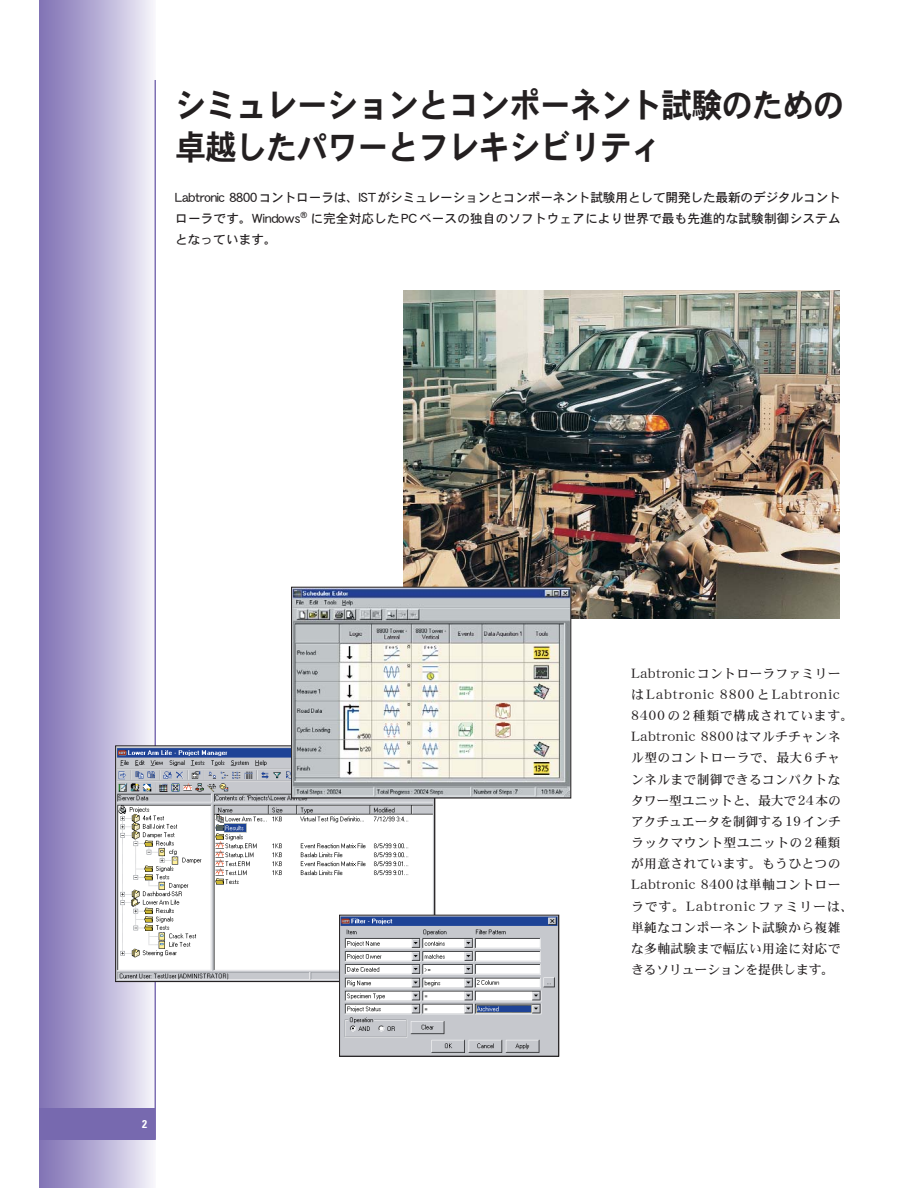
<style>
.page{position:relative;width:918px;height:1188px;background:#fff}
.page>*{position:absolute;margin:0;border:0;box-sizing:border-box;transform-origin:0 0}
.t1{font:33.9px/42.3px "DFPHS Gothic CID W7";letter-spacing:-.025em;color:#231f20;scale:.92 1}
.t2{font:12.75px/21.1px "DFPHS Mincho CID W5";letter-spacing:.035em;color:#231f20}
.t3{font:12.75px/21.1px "DFPHS Gothic CID W5";letter-spacing:.005em;color:#231f20;text-align:justify}
.t4{font:700 condensed 11.25px "Univers";color:#fff}
</style>
<div class="page">
<div style="left:39px;top:0;width:116px;height:1188px;background:linear-gradient(to right,#7d6eb3,#f0eff7)"></div>
<hr style="left:155px;top:80px;width:1px;height:1060px;background:#7769af">
<img style="left:839px;top:290px;width:1px;height:329px">
<div style="left:39px;top:1108px;width:116px;height:32px;background:#7769af"></div>
<img style="left:403px;top:290px;width:436px;height:329px">
<img style="left:117px;top:747px;width:316px;height:233px">
<img style="left:293px;top:589px;width:276px;height:207px">
<div style="left:291px;top:587px;width:280px;height:211px;border:1px solid #231f20"></div>
<img style="left:341px;top:917px;width:216px;height:138px">
<div style="left:339px;top:915px;width:220px;height:142px;border:1px solid #231f20"></div>
<h1 class="t1" style="left:175px;top:88px;width:729px">シミュレーションとコンポーネント試験のための卓越したパワーとフレキシビリティ</h1>
<p class="t3" style="left:175px;top:188px;width:667px">Labtronic 8800コントローラは、ISTがシミュレーションとコンポーネント試験用として開発した最新のデジタルコントローラです。Windows<sup>®</sup> に完全対応したPCベースの独自のソフトウェアにより世界で最も先進的な試験制御システムとなっています。</p>
<p class="t4" style="left:142px;top:1120px;width:7px">2</p>
<p class="t2" style="left:631px;top:664px;width:224px">LabtronicコントローラファミリーはLabtronic 8800とLabtronic<br>8400の2種類で構成されています。<br>Labtronic 8800はマルチチャンネル型のコントローラで、最大6チャンネルまで制御できるコンパクトなタワー型ユニットと、最大で24本のアクチュエータを制御する19インチラックマウント型ユニットの2種類が用意されています。もうひとつの<br>Labtronic 8400は単軸コントローラです。Labtronicファミリーは、単純なコンポーネント試験から複雑な多軸試験まで幅広い用途に対応できるソリューションを提供します。</p>
</div>
